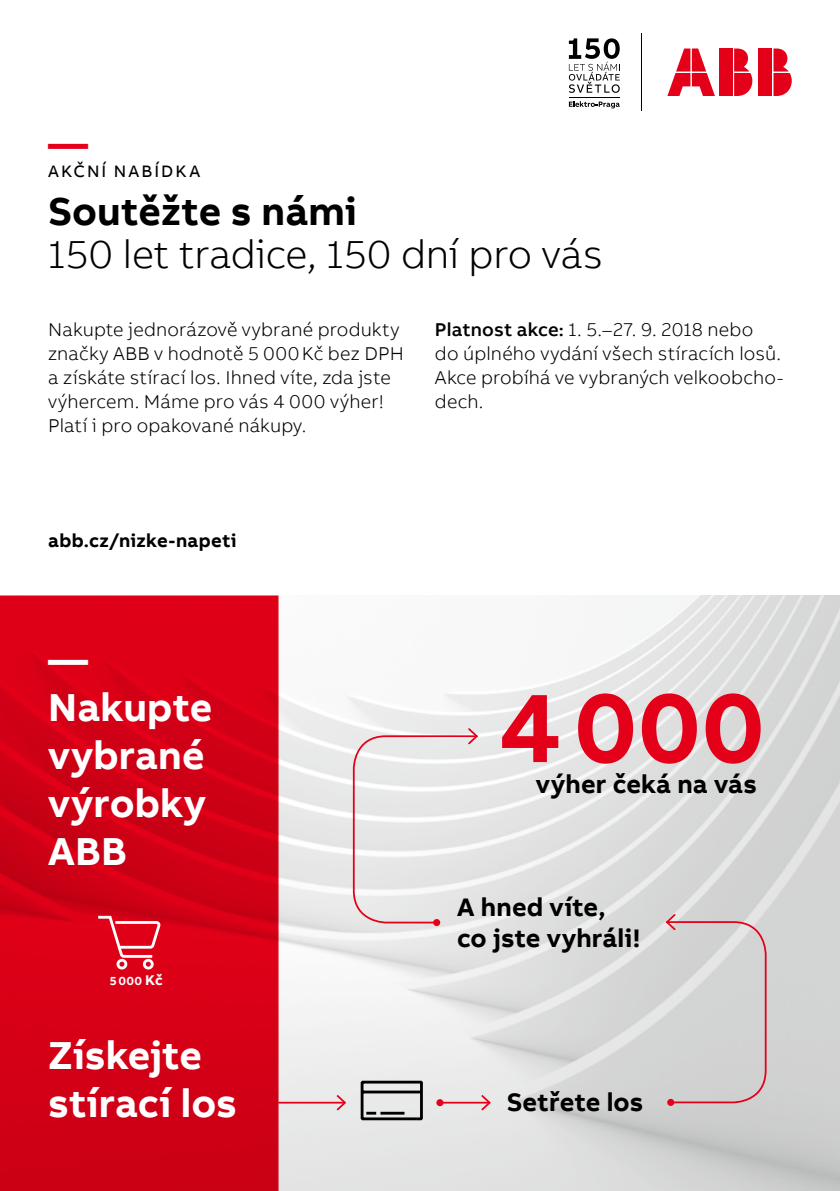
<style>
.page{position:relative;width:840px;height:1191px;background:#fff}
.page>*{position:absolute;margin:0;border:0;box-sizing:border-box;transform-origin:0 0}
.t1{font:700 100px "AB Bvoice";color:#e30018}
.t2{font:700 40px/48px "AB Bvoice";color:#fff}
.t3{font:300 40px "AB Bvoice";letter-spacing:-.005em;color:#000}
.t4{font:700 40px "AB Bvoice";color:#000}
.t5{font:700 40px "AB Bvoice";color:#e30018}
.t6{font:700 26px/31.2px "AB Bvoice";letter-spacing:.005em;color:#000}
.t7{font:300 19px/24px "AB Bvoice";letter-spacing:.01em;color:#000}
.t8{font:700 19px "AB Bvoice";letter-spacing:.015em;color:#000}
.t9{font:17px "AB Bvoice";letter-spacing:.12em;color:#000}
.t10{font:700 14.4px "AB Bvoice";color:#fff}
.t11{font:700 12px "AB Bvoice";color:#fff}
.s1{font-weight:500}
</style>
<div class="page">
<img style="left:278px;top:595px;width:561px;height:596px">
<svg style="left:0;top:595px;width:278px;height:596px;background:#d40016"></svg>
<hr style="left:439px;top:1101px;width:50px;height:2px;background:#e30018">
<div style="left:436px;top:1099px;width:7px;height:7px;background:#e30018;border-radius:50%"></div>
<svg style="left:479px;top:1093px;width:13px;height:19px"></svg>
<hr style="left:278px;top:1101px;width:67px;height:2px;background:#e30018">
<svg style="left:334px;top:1093px;width:13px;height:19px"></svg>
<svg style="left:98px;top:913px;width:63px;height:58px;background:#e22d40"></svg>
<svg style="left:360px;top:1080px;width:62px;height:40px;background:#a2a3a3"></svg>
<svg style="left:664px;top:912px;width:103px;height:192px;background:#d3cccd"></svg>
<div style="left:433px;top:919px;width:7px;height:7px;background:#e30018;border-radius:50%"></div>
<svg style="left:352px;top:726px;width:127px;height:198px"></svg>
<div style="left:757px;top:48px;width:14px;height:24px;background:#e30018"></div>
<div style="left:757px;top:73px;width:14px;height:23px;background:#e30018"></div>
<svg style="left:773px;top:48px;width:18px;height:48px"></svg>
<svg style="left:667px;top:48px;width:47px;height:48px"></svg>
<div style="left:718px;top:48px;width:14px;height:24px;background:#e30018"></div>
<div style="left:718px;top:73px;width:14px;height:23px;background:#e30018"></div>
<svg style="left:734px;top:48px;width:18px;height:48px"></svg>
<svg style="left:568px;top:101px;width:51px;height:7px"></svg>
<svg style="left:568px;top:38px;width:51px;height:55px"></svg>
<hr style="left:568px;top:97px;width:51px;height:1px;background:#000">
<hr style="left:641px;top:33px;width:1px;height:78px;background:#000">
<h2 class="t5" style="left:48px;top:118px;width:41px">—</h2>
<p class="t9" style="left:48px;top:161px;width:153px">AKČNÍ NABÍDKA</p>
<h2 class="t4" style="left:48px;top:186px;width:310px">Soutěžte s námi</h2>
<h2 class="t3" style="left:48px;top:230px;width:556px">150 let tradice, 150 dní pro vás</h2>
<p class="t7" style="left:48px;top:318px;width:357px">Nakupte jednorázově vybrané produkty značky ABB v hodnotě 5 000 Kč bez DPH a získáte stírací los. Ihned víte, zda jste výhercem. Máme pro vás 4 000 výher!<br>Platí i pro opakované nákupy.</p>
<p class="t7" style="left:434px;top:318px;width:347px"><span class="s1">Platnost akce:</span> 1. 5.–27. 9. 2018 nebo do úplného vydání všech stíracích losů.</p>
<p class="t7" style="left:434px;top:366px;width:350px">Akce probíhá ve vybraných velkoobcho-</p>
<p class="t7" style="left:434px;top:390px;width:50px">dech.</p>
<p class="t8" style="left:48px;top:529px;width:189px">abb.cz/nizke-napeti</p>
<h2 class="t2" style="left:48px;top:635px;width:166px">—<br>Nakupte vybrané výrobky<br>ABB</h2>
<p class="t10" style="left:145px;top:971px;width:19px">Kč</p>
<p class="t11" style="left:110px;top:973px;width:34px">5000</p>
<h2 class="t2" style="left:48px;top:1031px;width:190px">Získejte stírací los</h2>
<h1 class="t1" style="left:498px;top:664px;width:267px">4000</h1>
<h3 class="t6" style="left:535px;top:769px;width:222px">výher čeká na vás</h3>
<h3 class="t6" style="left:457px;top:891px;width:185px">A hned víte, co jste vyhráli!</h3>
<h3 class="t6" style="left:506px;top:1086px;width:138px">Setřete los</h3>
</div>
